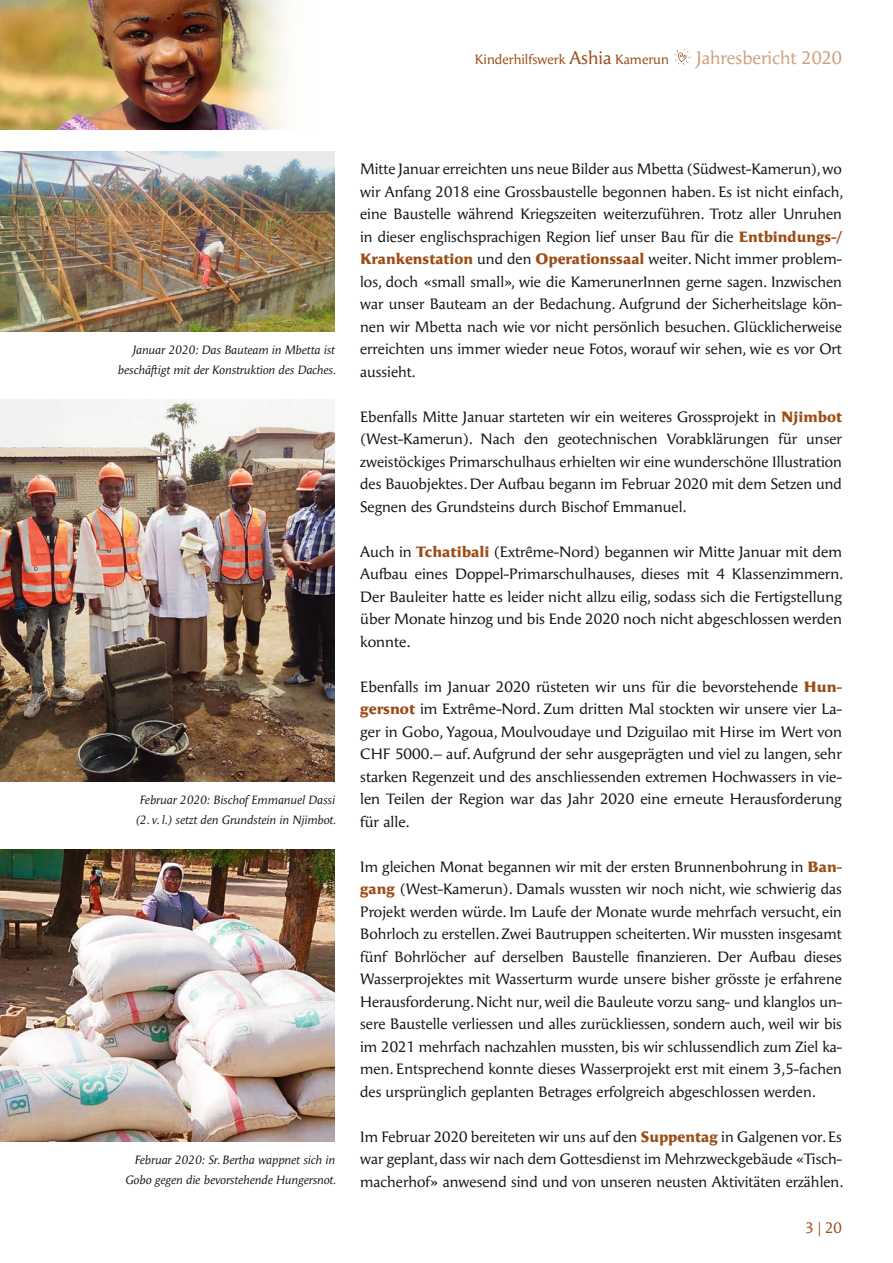
<style>
.page{position:relative;width:893px;height:1263px;background:#fff}
.page>*{position:absolute;margin:0;border:0;box-sizing:border-box;transform-origin:0 0}
.t1{font:18px "Angie Pro";color:#cda17c}
.Grundschrift{font:15px/22.5px "Angie Pro";color:#151616;text-align:justify}
.t2{font:15px "Angie Pro";color:#9c4d16}
.t3{font:13.5px "Angie Pro";color:#9c4d16}
.Bildlegenden_rechtsb{font:italic 12px/19.5px "Angie Pro";color:#151616;text-align:right}
.s1{font-size:18px}
.s2{font-weight:900;color:#9c4d16}
</style>
<div class="page">
<svg style="left:674px;top:49px;width:17px;height:17px"></svg>
<img style="left:0;top:0;width:288px;height:129px">
<img style="left:0;top:152px;width:335px;height:180px">
<img style="left:0;top:399px;width:335px;height:383px">
<img style="left:0;top:849px;width:335px;height:293px">
<p class="t3" style="left:475px;top:50px;width:195px">Kinderhilfswerk <span class="s1">Ashia</span> Kamerun</p>
<p class="t1" style="left:696px;top:45px;width:147px">Jahresbericht 2020</p>
<p class="Bildlegenden_rechtsb" style="left:118px;top:340px;width:220px">Januar 2020: Das Bauteam in Mbetta ist beschäftigt mit der Konstruktion des Daches.</p>
<p class="Bildlegenden_rechtsb" style="left:135px;top:790px;width:202px;text-align:center">Februar 2020: Bischof Emmanuel Dassi (2. v. l.) setzt den Grundstein in Njimbot.</p>
<p class="Bildlegenden_rechtsb" style="left:125px;top:1150px;width:212px">Februar 2020: Sr. Bertha wappnet sich in<br>Gobo gegen die bevorstehende Hungersnot.</p>
<p class="Grundschrift" style="left:360px;top:157px;width:485px">Mitte Januar erreichten uns neue Bilder aus Mbetta (Südwest-Kamerun), wo wir Anfang 2018 eine Grossbaustelle begonnen haben. Es ist nicht einfach, eine Baustelle während Kriegszeiten weiterzuführen. Trotz aller Unruhen in dieser englischsprachigen Region lief unser Bau für die <span class="s2">Entbindungs-/ Krankenstation</span> und den <span class="s2">Operationssaal</span> weiter. Nicht immer problem&shy;los, doch «small small», wie die KamerunerInnen gerne sagen. Inzwischen war unser Bauteam an der Bedachung. Aufgrund der Sicherheitslage kön&shy;nen wir Mbetta nach wie vor nicht persönlich besuchen. Glücklicherweise erreichten uns immer wieder neue Fotos, worauf wir sehen, wie es vor Ort aussieht.</p>
<p class="Grundschrift" style="left:360px;top:404px;width:483px">Ebenfalls Mitte Januar starteten wir ein weiteres Grossprojekt in <span class="s2">Njimbot </span>(West-Kamerun). Nach den geotechnischen Vorabklärungen für unser zweistöckiges Primarschulhaus erhielten wir eine wunderschöne Illustration des Bauobjektes. Der Aufbau begann im Februar 2020 mit dem Setzen und Segnen des Grundsteins durch Bischof Emmanuel.</p>
<p class="Grundschrift" style="left:360px;top:539px;width:485px">Auch in <span class="s2">Tchatibali</span> (Extrême-Nord) begannen wir Mitte Januar mit dem Aufbau eines Doppel-Primarschulhauses, dieses mit 4 Klassenzimmern.<br>Der Bauleiter hatte es leider nicht allzu eilig, sodass sich die Fertigstellung über Monate hinzog und bis Ende 2020 noch nicht abgeschlossen werden konnte.</p>
<p class="Grundschrift" style="left:360px;top:674px;width:483px">Ebenfalls im Januar 2020 rüsteten wir uns für die bevorstehende <span class="s2">Hun&shy;gersnot</span> im Extrême-Nord. Zum dritten Mal stockten wir unsere vier La&shy;ger in Gobo, Yagoua, Moulvoudaye und Dziguilao mit Hirse im Wert von CHF 5000.– auf. Aufgrund der sehr ausgeprägten und viel zu langen, sehr starken Regenzeit und des anschliessenden extremen Hochwassers in vie&shy;len Teilen der Region war das Jahr 2020 eine erneute Herausforderung für alle.</p>
<p class="Grundschrift" style="left:360px;top:854px;width:483px">Im gleichen Monat begannen wir mit der ersten Brunnenbohrung in <span class="s2">Ban&shy;gang</span> (West-Kamerun). Damals wussten wir noch nicht, wie schwierig das Projekt werden würde. Im Laufe der Monate wurde mehrfach versucht, ein Bohrloch zu erstellen. Zwei Bautruppen scheiterten. Wir mussten insgesamt fünf Bohrlöcher auf derselben Baustelle finanzieren. Der Aufbau dieses Wasserprojektes mit Wasserturm wurde unsere bisher grösste je erfahrene Herausforderung. Nicht nur, weil die Bauleute vorzu sang- und klanglos un&shy;sere Baustelle verliessen und alles zurückliessen, sondern auch, weil wir bis im 2021 mehrfach nachzahlen mussten, bis wir schlussendlich zum Ziel ka&shy;men. Entsprechend konnte dieses Wasserprojekt erst mit einem 3,5-fachen des ursprünglich geplanten Betrages erfolgreich abgeschlossen werden.</p>
<p class="Grundschrift" style="left:360px;top:1124px;width:485px">Im Februar 2020 bereiteten wir uns auf den <span class="s2">Suppentag</span> in Galgenen vor. Es war geplant, dass wir nach dem Gottesdienst im Mehrzweckgebäude «Tisch&shy;macherhof» anwesend sind und von unseren neusten Aktivitäten erzählen.</p>
<p class="t2" style="left:805px;top:1217px;width:38px">3 | 20</p>
</div>
